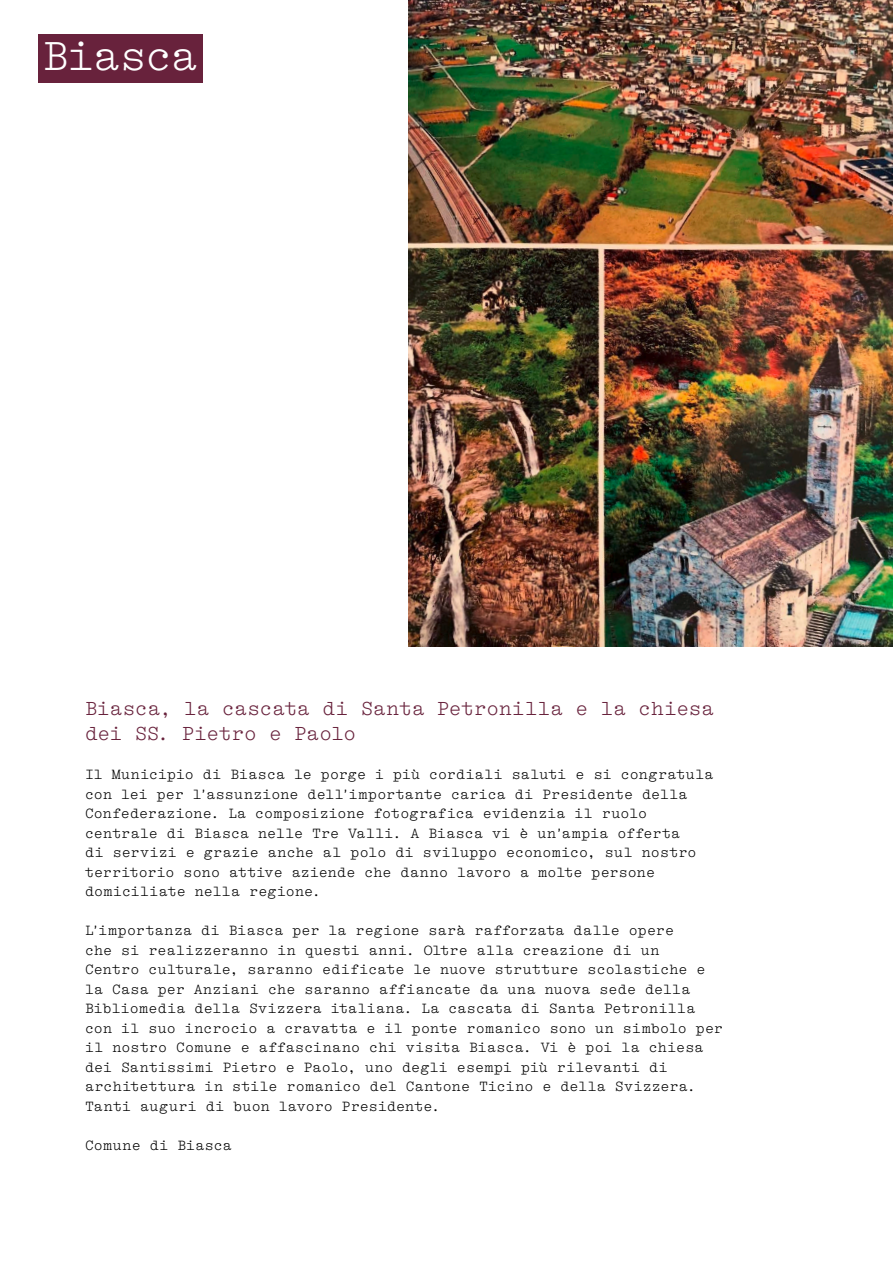
<style>
.page{position:relative;width:893px;height:1263px;background:#fff}
.page>*{position:absolute;margin:0;border:0;box-sizing:border-box;transform-origin:0 0}
.Titel_Ortschaft{font:500 45px "LL Ignazio";letter-spacing:-.03em;color:#fff}
.Ort_Gruss{font:500 21px/25.5px "LL Ignazio";letter-spacing:-.005em;color:#68223c}
.Fliesstext{font:500 15px/19.5px "LL Ignazio";letter-spacing:.01em;color:#000}
</style>
<div class="page">
<img style="left:408px;top:0;width:485px;height:647px">
<div style="left:38px;top:34px;width:165px;height:48px;background:#68223c"></div>
<p class="Titel_Ortschaft" style="left:43px;top:34px;width:157px">Biasca</p>
<p class="Ort_Gruss" style="left:85px;top:696px;width:631px">Biasca, la cascata di Santa Petronilla e la chiesa dei SS. Pietro e Paolo</p>
<p class="Fliesstext" style="left:85px;top:765px;width:630px">Il Municipio di Biasca le porge i più cordiali saluti e si congratula con lei per l’assunzione dell’importante carica di Presidente della Confederazione. La composizione fotografica evidenzia il ruolo centrale di Biasca nelle Tre Valli. A Biasca vi è un’ampia offerta<br>di servizi e grazie anche al polo di sviluppo economico, sul nostro territorio sono attive aziende che danno lavoro a molte persone domiciliate nella regione.</p>
<p class="Fliesstext" style="left:85px;top:921px;width:639px">L’importanza di Biasca per la regione sarà rafforzata dalle opere<br>che si realizzeranno in questi anni. Oltre alla creazione di un<br>Centro culturale, saranno edificate le nuove strutture scolastiche e la Casa per Anziani che saranno affiancate da una nuova sede della Bibliomedia della Svizzera italiana. La cascata di Santa Petronilla con il suo incrocio a cravatta e il ponte romanico sono un simbolo per il nostro Comune e affascinano chi visita Biasca. Vi è poi la chiesa dei Santissimi Pietro e Paolo, uno degli esempi più rilevanti di architettura in stile romanico del Cantone Ticino e della Svizzera.<br>Tanti auguri di buon lavoro Presidente.</p>
<p class="Fliesstext" style="left:85px;top:1136px;width:148px">Comune di Biasca</p>
</div>
